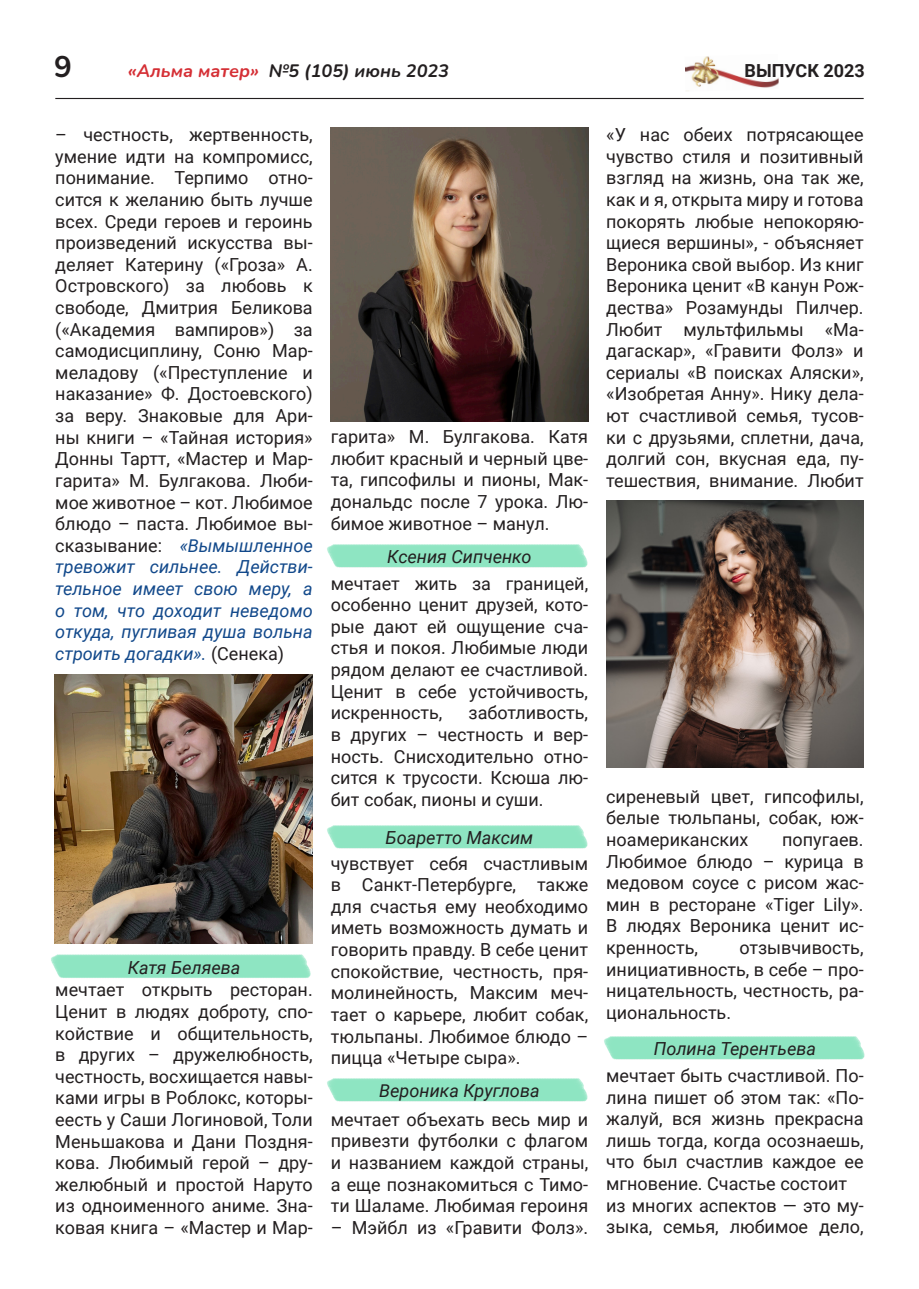
<style>
.page{position:relative;width:919px;height:1289px;background:#fff}
.page>*{position:absolute;margin:0;border:0;box-sizing:border-box;transform-origin:0 0}
.t1{font:700 29.7px "Nunito";color:#231f20}
.t2{font:18px/21.6px "Roboto";color:#231f20;text-align:justify}
.t3{font:italic 18px "Roboto";color:#231f20}
.t4{font:italic 700 18px "Nunito";color:#231f20}
.t5{font:italic 700 18px "Nunito";color:#d52f35}
.t6{font:700 18px "Roboto";color:#231f20}
.s1{font-style:italic;color:#12498b}
</style>
<div class="page">
<img style="left:51px;top:954px;width:260px;height:24px">
<img style="left:327px;top:825px;width:261px;height:24px">
<img style="left:327px;top:1078px;width:261px;height:24px">
<img style="left:604px;top:1036px;width:261px;height:24px">
<img style="left:327px;top:544px;width:261px;height:24px">
<img style="left:685px;top:56px;width:93px;height:35px">
<hr style="left:55px;top:98px;width:808px;height:1px;background:#231f20">
<img style="left:55px;top:674px;width:258px;height:269px">
<img style="left:606px;top:500px;width:257px;height:268px">
<img style="left:331px;top:128px;width:257px;height:293px">
<p class="t1" style="left:54px;top:46px;width:19px">9</p>
<p class="t5" style="left:128px;top:57px;width:133px">«Альма матер»</p>
<p class="t4" style="left:269px;top:57px;width:182px">№5 (105) июнь 2023</p>
<p class="t6" style="left:744px;top:58px;width:122px">ВЫПУСК 2023</p>
<p class="t2" style="left:55px;top:123px;width:259px">– честность, жертвенность, умение идти на компромисс, понимание. Терпимо отно&shy;сится к желанию быть лучше всех. Среди героев и героинь произведений искусства вы&shy;деляет Катерину («Гроза» А.<br>Островского) за любовь к свободе, Дмитрия Беликова («Академия вампиров») за самодисциплину, Соню Мар&shy;меладову («Преступление и наказание» Ф. Достоевского) за веру. Знаковые для Ари&shy;ны книги – «Тайная история» Донны Тартт, «Мастер и Мар&shy;гарита» М. Булгакова. Люби&shy;мое животное – кот. Любимое блюдо – паста. Любимое вы&shy;сказывание: <span class="s1">«Вымышленное тревожит сильнее. Действи&shy;тельное имеет свою меру, а о том, что доходит неведомо откуда, пугливая душа вольна строить догадки».</span> (Сенека)</p>
<p class="t3" style="left:128px;top:954px;width:114px">Катя Беляева</p>
<p class="t2" style="left:55px;top:978px;width:259px">мечтает открыть ресторан.<br>Ценит в людях доброту, спо&shy;койствие и общительность, в других – дружелюбность, честность, восхищается навы&shy;ками игры в Роблокс, которы&shy;еесть у Саши Логиновой, Толи Меньшакова и Дани Поздня&shy;кова. Любимый герой – дру&shy;желюбный и простой Наруто из одноименного аниме. Зна&shy;ковая книга – «Мастер и Мар-</p>
<p class="t2" style="left:331px;top:425px;width:259px">гарита» М. Булгакова. Катя любит красный и черный цве&shy;та, гипсофилы и пионы, Мак&shy;дональдс после 7 урока. Лю&shy;бимое животное – манул.</p>
<p class="t3" style="left:387px;top:543px;width:146px">Ксения Сипченко</p>
<p class="t2" style="left:331px;top:571px;width:259px">мечтает жить за границей, особенно ценит друзей, кото&shy;рые дают ей ощущение сча&shy;стья и покоя. Любимые люди рядом делают ее счастливой.<br>Ценит в себе устойчивость, искренность,</p>
<p class="t2" style="left:331px;top:701px;width:259px;text-indent:138px">заботливость, в других – честность и вер&shy;ность. Снисходительно отно&shy;сится к трусости. Ксюша лю&shy;бит собак, пионы и суши.</p>
<p class="t3" style="left:385px;top:825px;width:149px">Боаретто Максим</p>
<p class="t2" style="left:331px;top:851px;width:259px">чувствует себя счастливым в Санкт-Петербурге, также для счастья ему необходимо иметь возможность думать и говорить правду. В себе ценит спокойствие, честность, пря&shy;молинейность, Максим меч&shy;тает о карьере, любит собак, тюльпаны. Любимое блюдо – пицца «Четыре сыра».</p>
<p class="t3" style="left:379px;top:1078px;width:162px">Вероника Круглова</p>
<p class="t2" style="left:331px;top:1107px;width:259px">мечтает объехать весь мир и привезти футболки с флагом и названием каждой страны, а еще познакомиться с Тимо&shy;ти Шаламе. Любимая героиня</p>
<p class="t2" style="left:331px;top:1215px;width:259px">– Мэйбл из «Гравити Фолз».</p>
<p class="t2" style="left:606px;top:123px;width:259px">«У нас обеих потрясающее чувство стиля и позитивный взгляд на жизнь, она так же, как и я, открыта миру и готова покорять любые непокоряю&shy;щиеся вершины», - объясняет Вероника свой выбор. Из книг Вероника ценит «В канун Рож&shy;дества» Розамунды Пилчер.<br>Любит мультфильмы «Ма&shy;дагаскар», «Гравити Фолз» и сериалы «В поисках Аляски», «Изобретая Анну». Нику дела&shy;ют счастливой семья, тусов&shy;ки с друзьями, сплетни, дача, долгий сон, вкусная еда, пу&shy;тешествия, внимание. Любит</p>
<p class="t2" style="left:606px;top:785px;width:259px">сиреневый цвет, гипсофилы, белые тюльпаны, собак, юж&shy;ноамериканских</p>
<p class="t2" style="left:606px;top:828px;width:259px;text-indent:176px">попугаев.<br>Любимое блюдо – курица в медовом соусе с рисом жас&shy;мин в ресторане «Tiger Lily».<br>В людях Вероника ценит ис&shy;кренность,</p>
<p class="t2" style="left:606px;top:936px;width:259px;text-indent:133px">отзывчивость, инициативность, в себе – про&shy;ницательность, честность, ра&shy;циональность.</p>
<p class="t3" style="left:654px;top:1035px;width:164px">Полина Терентьева</p>
<p class="t2" style="left:606px;top:1064px;width:259px">мечтает быть счастливой. По&shy;лина пишет об этом так: «По&shy;жалуй, вся жизнь прекрасна лишь тогда, когда осознаешь, что был счастлив каждое ее мгновение. Счастье состоит</p>
<p class="t2" style="left:606px;top:1193px;width:259px">из многих аспектов — это му&shy;зыка, семья, любимое дело,</p>
</div>
